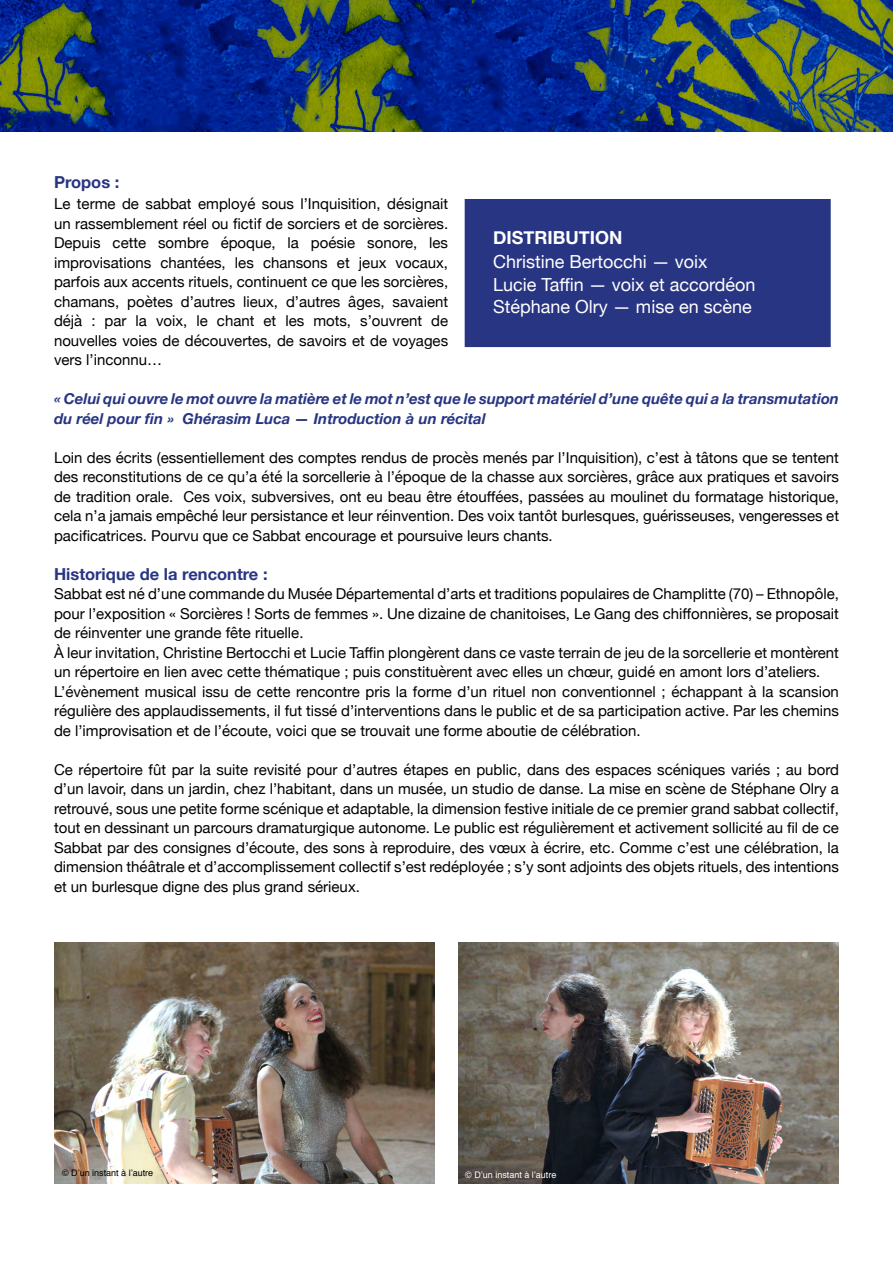
<style>
.page{position:relative;width:893px;height:1263px;background:#fff}
.page>*{position:absolute;margin:0;border:0;box-sizing:border-box;transform-origin:0 0}
.Paragrahe_1{font:18px "Helvetica Neue";color:#fff}
.Paragrahe_1-2{font:700 18px "Helvetica Neue";color:#fff}
.t1{font:700 16.5px "Helvetica Neue";color:#283583}
.t2{font:15px/19.5px "Helvetica Neue";color:#000;text-align:justify}
.t3{font:italic 700 15px/19.5px "Helvetica Neue";color:#283583}
.t4{font:9px "Helvetica";color:#000}
.t5{font:9px "Helvetica";color:#fff}
</style>
<div class="page">
<img style="left:0;top:0;width:893px;height:132px">
<img style="left:54px;top:942px;width:380px;height:241px">
<img style="left:459px;top:942px;width:380px;height:241px">
<div style="left:448px;top:182px;width:399px;height:182px;background:#283583;border:16px solid #fff"></div>
<p class="t1" style="left:54px;top:169px;width:67px">Propos :</p>
<p class="t2" style="left:54px;top:195px;width:396px">Le terme de sabbat employé sous l’Inquisition, désignait un rassemblement réel ou fictif de sorciers et de sorcières.<br>Depuis cette sombre époque, la poésie sonore, les improvisations chantées, les chansons et jeux vocaux, parfois aux accents rituels, continuent ce que les sorcières, chamans, poètes d’autres lieux, d’autres âges, savaient déjà : par la voix, le chant et les mots, s’ouvrent de nouvelles voies de découvertes, de savoirs et de voyages vers l’inconnu…</p>
<p class="t3" style="left:54px;top:390px;width:787px">« Celui qui ouvre le mot ouvre la matière et le mot n’est que le support matériel d’une quête qui a la transmutation du réel pour fin » Ghérasim Luca — Introduction à un récital</p>
<p class="t2" style="left:54px;top:449px;width:786px">Loin des écrits (essentiellement des comptes rendus de procès menés par l’Inquisition), c’est à tâtons que se tentent des reconstitutions de ce qu’a été la sorcellerie à l’époque de la chasse aux sorcières, grâce aux pratiques et savoirs de tradition orale. Ces voix, subversives, ont eu beau être étouffées, passées au moulinet du formatage historique, cela n’a jamais empêché leur persistance et leur réinvention. Des voix tantôt burlesques, guérisseuses, vengeresses et pacificatrices. Pourvu que ce Sabbat encourage et poursuive leurs chants.</p>
<p class="t1" style="left:54px;top:561px;width:215px">Historique de la rencontre :</p>
<p class="t2" style="left:54px;top:585px;width:786px">Sabbat est né d’une commande du Musée Départemental d’arts et traditions populaires de Champlitte (70) – Ethnopôle, pour l’exposition « Sorcières ! Sorts de femmes ». Une dizaine de chanitoises, Le Gang des chiffonnières, se proposait de réinventer une grande fête rituelle.</p>
<p class="t2" style="left:54px;top:644px;width:786px">À leur invitation, Christine Bertocchi et Lucie Taffin plongèrent dans ce vaste terrain de jeu de la sorcellerie et montèrent un répertoire en lien avec cette thématique ; puis constituèrent avec elles un chœur, guidé en amont lors d’ateliers.</p>
<p class="t2" style="left:54px;top:683px;width:786px">L’évènement musical issu de cette rencontre pris la forme d’un rituel non conventionnel ; échappant à la scansion régulière des applaudissements, il fut tissé d’interventions dans le public et de sa participation active. Par les chemins de l’improvisation et de l’écoute, voici que se trouvait une forme aboutie de célébration.</p>
<p class="t2" style="left:54px;top:761px;width:786px">Ce répertoire fût par la suite revisité pour d’autres étapes en public, dans des espaces scéniques variés ; au bord d’un lavoir, dans un jardin, chez l’habitant, dans un musée, un studio de danse. La mise en scène de Stéphane Olry a retrouvé, sous une petite forme scénique et adaptable, la dimension festive initiale de ce premier grand sabbat collectif, tout en dessinant un parcours dramaturgique autonome. Le public est régulièrement et activement sollicité au fil de ce Sabbat par des consignes d’écoute, des sons à reproduire, des vœux à écrire, etc. Comme c’est une célébration, la dimension théâtrale et d’accomplissement collectif s’est redéployée ; s’y sont adjoints des objets rituels, des intentions et un burlesque digne des plus grand sérieux.</p>
<p class="Paragrahe_1-2" style="left:493px;top:224px;width:131px">DISTRIBUTION</p>
<p class="Paragrahe_1" style="left:493px;top:249px;width:216px">Christine Bertocchi — voix</p>
<p class="Paragrahe_1" style="left:493px;top:271px;width:264px">Lucie Taffin — voix et accordéon</p>
<p class="Paragrahe_1" style="left:493px;top:294px;width:260px">Stéphane Olry — mise en scène</p>
<p class="t4" style="left:62px;top:1166px;width:93px">© D’un instant à l’autre</p>
<p class="t5" style="left:465px;top:1168px;width:93px">© D’un instant à l’autre</p>
</div>
